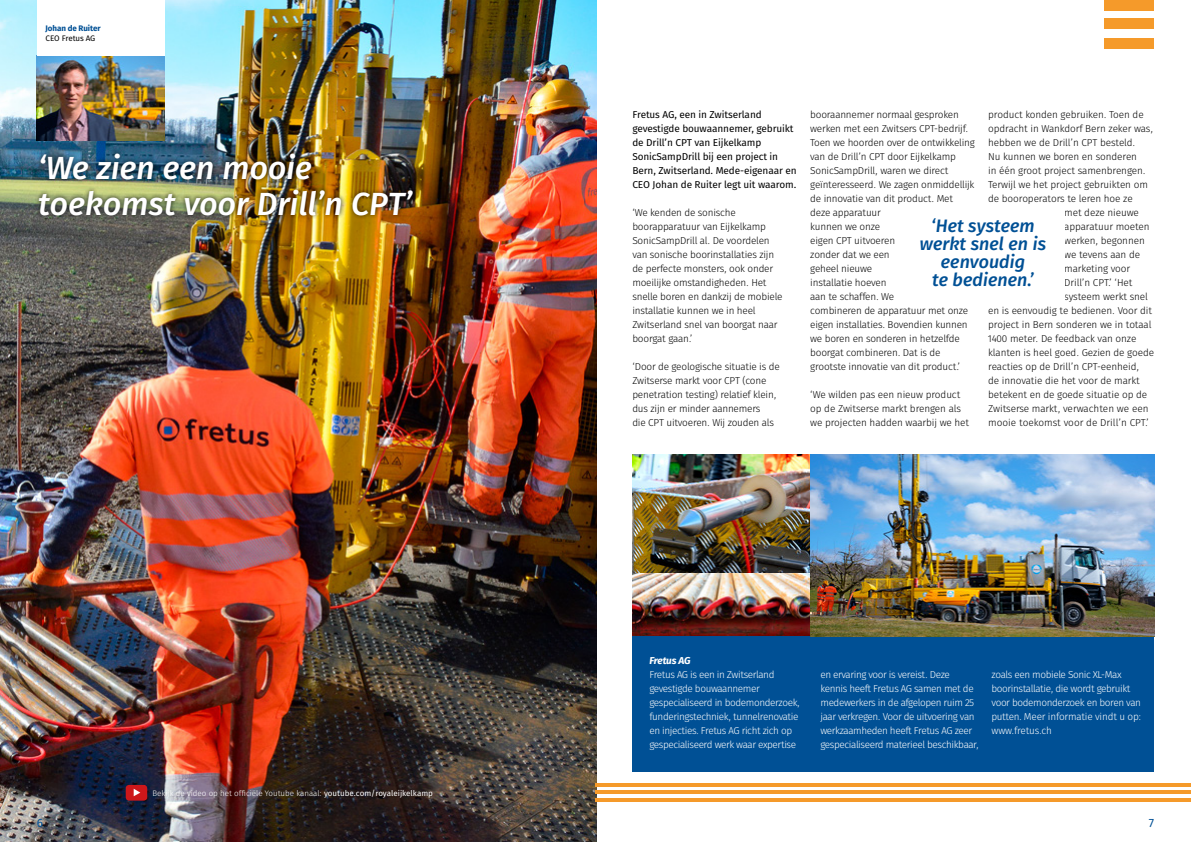
<style>
.page{position:relative;width:1191px;height:842px;background:#fff}
.page>*{position:absolute;margin:0;border:0;box-sizing:border-box;transform-origin:0 0}
.t1{font:italic 32px/36px "Fira Sans OT Medium";color:#fff}
.t2{font:italic 18px/18px "Fira Sans OT Medium";color:#005095;text-align:center}
.t3{font:12px "Fira Sans OT";color:#005095}
.t4{font:10px/14px "Fira Sans OT Light";letter-spacing:-.02em;color:#000}
.t5{font:10px/14px "Fira Sans OT Light";letter-spacing:-.04em;color:#fff}
.t6{font:10px/14px "Fira Sans OT";letter-spacing:-.01em;color:#000}
.t7{font:10px "Fira Sans OT Light";color:#000}
.t8{font:italic 700 10px "Fira Sans OT";letter-spacing:-.025em;color:#fff}
.t9{font:8px "Fira Sans OT Light";color:#fff}
.t10{font:700 8px "Fira Sans OT";letter-spacing:-.01em;color:#005095}
.t11{font:8px "Fira Sans OT";letter-spacing:-.015em;color:#000}
.s1{font-family:"Fira Sans OT"}
</style>
<div class="page">
<img style="left:0;top:0;width:596px;height:842px">
<div style="left:34px;top:149px;width:384px;height:71px;background:#000;opacity:.75"></div>
<hr style="left:595px;top:798px;width:596px;height:4px;background:#f59a2a">
<hr style="left:595px;top:790px;width:596px;height:4px;background:#f59a2a">
<hr style="left:595px;top:783px;width:596px;height:4px;background:#f59a2a">
<div style="left:1104px;top:0;width:50px;height:10px;background:#f59a2a"></div>
<div style="left:1104px;top:19px;width:50px;height:10px;background:#f59a2a"></div>
<div style="left:1104px;top:38px;width:50px;height:10px;background:#f59a2a"></div>
<img style="left:632px;top:454px;width:522px;height:182px">
<div style="left:632px;top:636px;width:522px;height:135px;background:#005095"></div>
<img style="left:37px;top:55px;width:128px;height:86px">
<div style="left:37px;top:0;width:128px;height:55px;background:#fff"></div>
<div style="left:126px;top:785px;width:21px;height:16px;background:#cd171a;border-radius:3px"></div>
<svg style="left:134px;top:789px;width:6px;height:7px"></svg>
<p class="t10" style="left:46px;top:22px;width:57px">Johan de Ruiter</p>
<p class="t11" style="left:46px;top:32px;width:51px">CEO Fretus AG</p>
<h1 class="t1" style="left:38px;top:152px;width:376px">‘We zien een mooie toekomst voor Drill’n CPT’</h1>
<p class="t9" style="left:152px;top:787px;width:282px">Bekijk de video op het officiële Youtube kanaal: <span class="s1">youtube.com/royaleijkelkamp</span></p>
<p class="t6" style="left:632px;top:108px;width:166px">Fretus AG, een in Zwitserland gevestigde bouwaannemer, gebruikt de Drill’n CPT van Eijkelkamp SonicSampDrill bij een project in Bern, Zwitserland. Mede-eigenaar en CEO Johan de Ruiter legt uit waarom.</p>
<p class="t4" style="left:632px;top:206px;width:152px">‘We kenden de sonische boorapparatuur van Eijkelkamp<br>SonicSampDrill al. De voordelen van sonische boorinstallaties zijn de perfecte monsters, ook onder moeilijke omstandigheden. Het snelle boren en dankzij de mobiele installatie kunnen we in heel<br>Zwitserland snel van boorgat naar boorgat gaan.’</p>
<p class="t4" style="left:632px;top:360px;width:149px">‘Door de geologische situatie is de Zwitserse markt voor CPT (cone penetration testing) relatief klein, dus zijn er minder aannemers<br>die CPT uitvoeren. Wij zouden als</p>
<p class="t4" style="left:988px;top:108px;width:157px">product konden gebruiken. Toen de</p>
<p class="t4" style="left:988px;top:122px;width:166px">opdracht in Wankdorf Bern zeker was,</p>
<p class="t4" style="left:988px;top:136px;width:149px">hebben we de Drill’n CPT besteld.</p>
<p class="t4" style="left:988px;top:150px;width:150px">Nu kunnen we boren en sonderen</p>
<p class="t4" style="left:988px;top:164px;width:159px">in één groot project samenbrengen.</p>
<p class="t4" style="left:988px;top:178px;width:161px">Terwijl we het project gebruikten om</p>
<p class="t4" style="left:988px;top:192px;width:146px">de booroperators te leren hoe ze</p>
<p class="t4" style="left:1064px;top:206px;width:76px">met deze nieuwe</p>
<p class="t4" style="left:1064px;top:220px;width:87px">apparatuur moeten</p>
<p class="t4" style="left:1064px;top:234px;width:82px">werken, begonnen</p>
<p class="t4" style="left:1064px;top:248px;width:77px">we tevens aan de</p>
<p class="t4" style="left:1064px;top:262px;width:67px">marketing voor</p>
<p class="t4" style="left:1064px;top:276px;width:70px">Drill’n CPT.’ ‘Het</p>
<p class="t4" style="left:1064px;top:290px;width:85px">systeem werkt snel</p>
<p class="t4" style="left:988px;top:304px;width:165px">en is eenvoudig te bedienen. Voor dit</p>
<p class="t4" style="left:988px;top:318px;width:165px">project in Bern sonderen we in totaal</p>
<p class="t4" style="left:988px;top:332px;width:150px">1400 meter. De feedback van onze</p>
<p class="t4" style="left:988px;top:346px;width:167px">klanten is heel goed. Gezien de goede</p>
<p class="t4" style="left:988px;top:360px;width:152px">reacties op de Drill’n CPT-eenheid,</p>
<p class="t4" style="left:988px;top:374px;width:153px">de innovatie die het voor de markt</p>
<p class="t4" style="left:988px;top:388px;width:160px">betekent en de goede situatie op de</p>
<p class="t4" style="left:988px;top:402px;width:162px">Zwitserse markt, verwachten we een</p>
<p class="t7" style="left:988px;top:416px;width:162px">mooie toekomst voor de Drill’n CPT.’</p>
<p class="t4" style="left:810px;top:108px;width:166px">booraannemer normaal gesproken werken met een Zwitsers CPT-bedrijf.<br>Toen we hoorden over de ontwikkeling van de Drill’n CPT door Eijkelkamp<br>SonicSampDrill, waren we direct geïnteresseerd. We zagen onmiddellijk de innovatie van dit product. Met deze apparatuur<br>kunnen we onze<br>eigen CPT uitvoeren<br>zonder dat we een<br>geheel nieuwe<br>installatie hoeven<br>aan te schaffen. We<br>combineren de apparatuur met onze eigen installaties. Bovendien kunnen we boren en sonderen in hetzelfde boorgat combineren. Dat is de grootste innovatie van dit product.’</p>
<p class="t4" style="left:810px;top:388px;width:160px">‘We wilden pas een nieuw product op de Zwitserse markt brengen als we projecten hadden waarbij we het</p>
<h2 class="t2" style="left:920px;top:218px;width:128px">‘Het systeem werkt snel en is eenvoudig<br>te bedienen.’</h2>
<p class="t8" style="left:649px;top:654px;width:43px">Fretus AG</p>
<p class="t5" style="left:649px;top:668px;width:152px">Fretus AG is een in Zwitserland gevestigde bouwaannemer gespecialiseerd in bodemonderzoek, funderingstechniek, tunnelrenovatie en injecties. Fretus AG richt zich op gespecialiseerd werk waar expertise</p>
<p class="t5" style="left:820px;top:668px;width:160px">en ervaring voor is vereist. Deze kennis heeft Fretus AG samen met de medewerkers in de afgelopen ruim 25 jaar verkregen. Voor de uitvoering van werkzaamheden heeft Fretus AG zeer gespecialiseerd materieel beschikbaar,</p>
<p class="t5" style="left:991px;top:668px;width:151px">zoals een mobiele Sonic XL-Max boorinstallatie, die wordt gebruikt voor bodemonderzoek en boren van putten. Meer informatie vindt u op: www.fretus.ch</p>
<p class="t3" style="left:37px;top:814px;width:8px">6</p>
<p class="t3" style="left:1148px;top:814px;width:7px">7</p>
</div>
